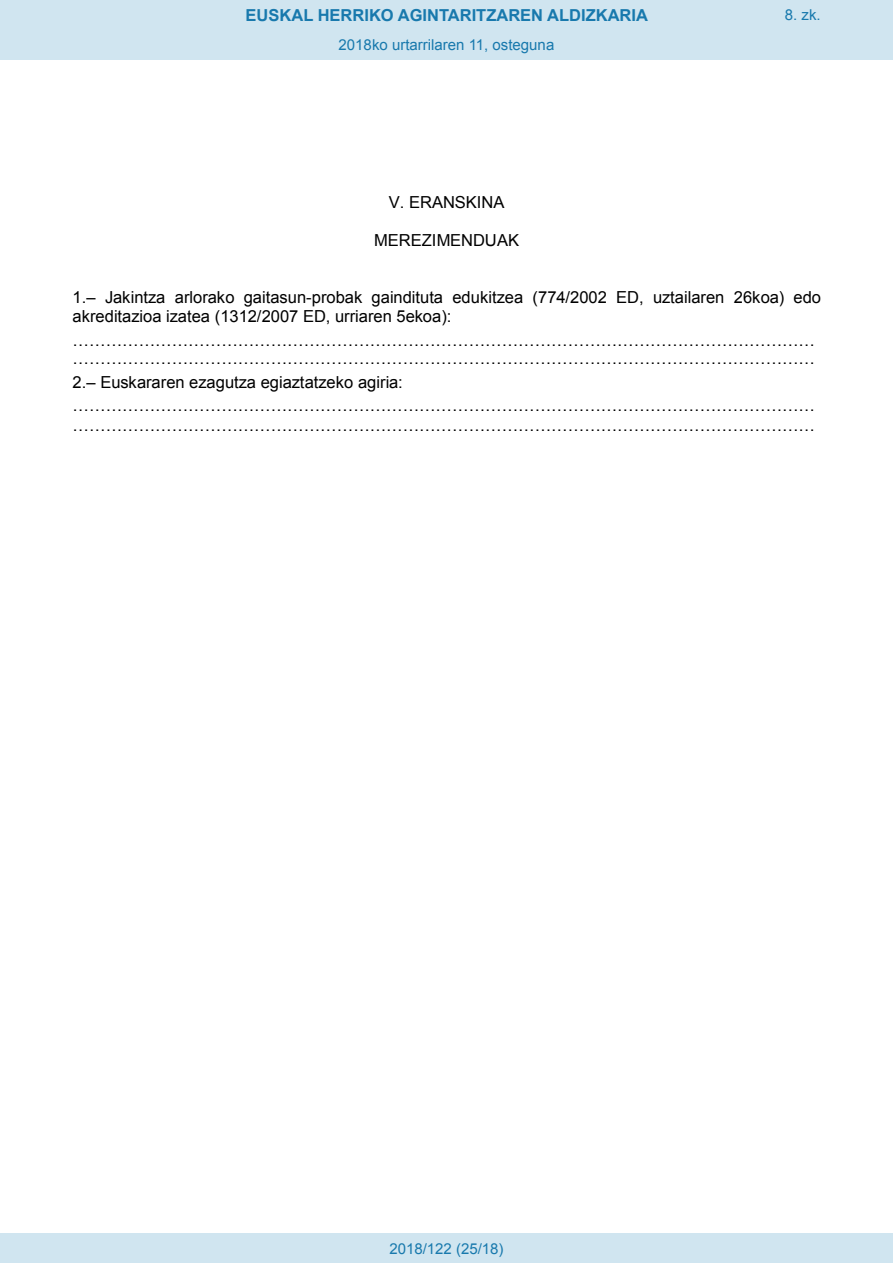
<style>
.page{position:relative;width:893px;height:1263px;background:#fff}
.page>*{position:absolute;margin:0;border:0;box-sizing:border-box;transform-origin:0 0}
.t1{font:16.5px/19px "Arial";color:#000}
.t2{font:700 16.5px "Arial";color:#1879ad}
.Paginacion_Centro{font:15px "Arial";color:#1879ad}
</style>
<div class="page">
<div style="left:0;top:0;width:893px;height:60px;background:#d0e5f0"></div>
<div style="left:0;top:1233px;width:893px;height:30px;background:#d0e5f0"></div>
<p class="t2" style="left:246px;top:4px;width:404px">EUSKAL HERRIKO AGINTARITZAREN ALDIZKARIA</p>
<p class="Paginacion_Centro" style="left:785px;top:5px;width:37px">8. zk.</p>
<p class="Paginacion_Centro" style="left:339px;top:35px;width:217px">2018ko urtarrilaren 11, osteguna</p>
<p class="t1" style="left:389px;top:193px;width:117px">V. ERANSKINA</p>
<p class="t1" style="left:374px;top:231px;width:146px">MEREZIMENDUAK</p>
<p class="t1" style="left:73px;top:288px;width:750px">1.– Jakintza arlorako gaitasun-probak gaindituta edukitzea (774/2002 ED, uztailaren 26koa) edo akreditazioa izatea (1312/2007 ED, urriaren 5ekoa):</p>
<p class="t1" style="left:73px;top:330px;width:744px">……………………………………………………………………………………………………………………… ………………………………………………………………………………………………………………………</p>
<p class="t1" style="left:73px;top:371px;width:744px;line-height:23.4px">2.– Euskararen ezagutza egiaztatzeko agiria: ………………………………………………………………………………………………………………………</p>
<p class="t1" style="left:73px;top:415px;width:744px">………………………………………………………………………………………………………………………</p>
<p class="Paginacion_Centro" style="left:389px;top:1238px;width:116px">2018/122 (25/18)</p>
</div>
